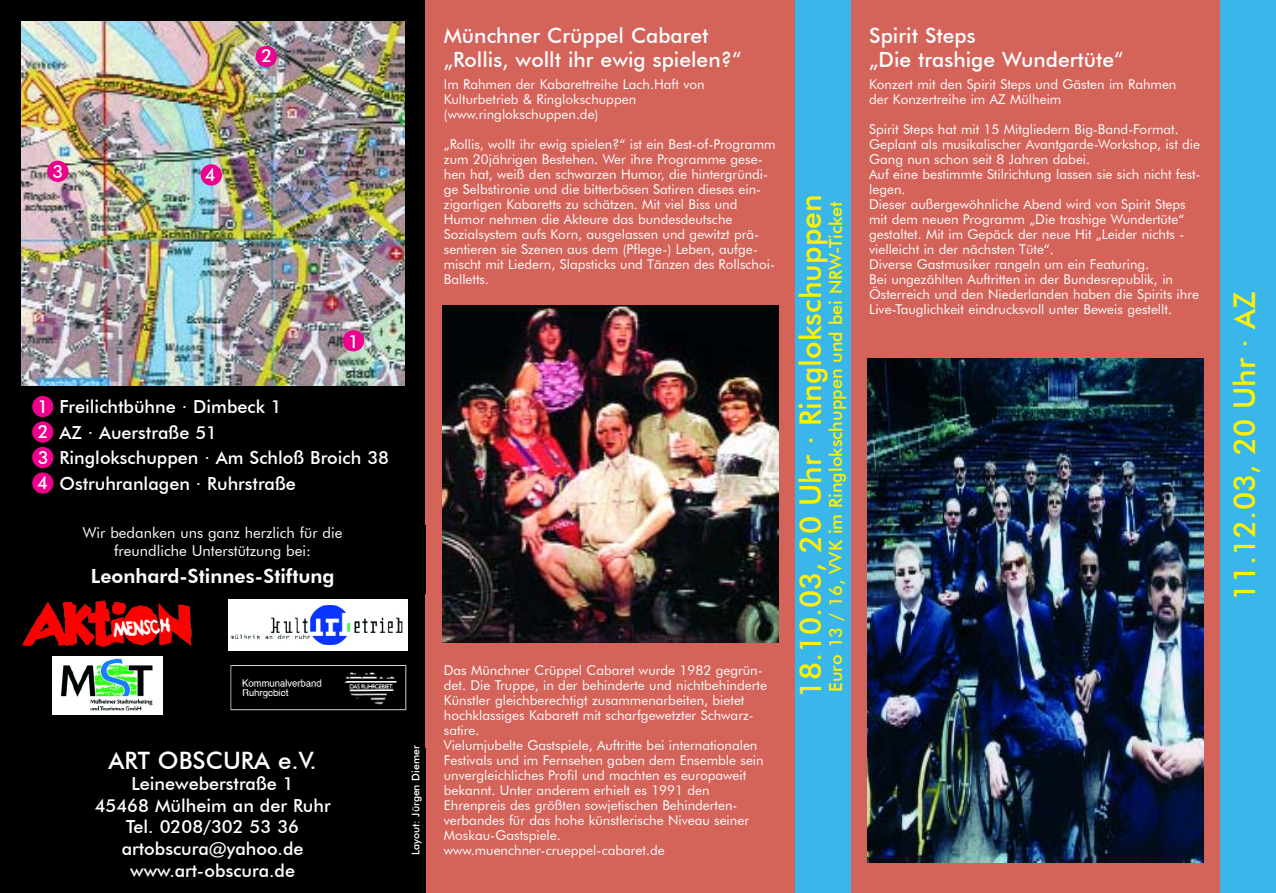
<style>
.page{position:relative;width:1276px;height:893px;background:#fff}
.page>*{position:absolute;margin:0;border:0;box-sizing:border-box;transform-origin:0 0}
.t1{font:500 30px "Futura BT";color:#fff200}
.t2{font:500 24px "Futura BT";color:#fff}
.t3{font:500 21px/24px "Futura BT";color:#fff}
.t4{font:800 19.5px "Futura BT";color:#fff}
.t5{font:500 18px/21.6px "Futura BT";color:#fff}
.t6{font:500 18px "Futura BT";color:#fff200}
.t7{font:15px/18px "Futura BT";color:#fff;text-align:center}
.t8{font:13.5px/15px "Futura BT";color:#fff}
.t9{font:500 10.5px "Futura BT";color:#fff}
</style>
<div class="page">
<div style="left:0;top:0;width:425px;height:893px;background:#000"></div>
<div style="left:425px;top:0;width:851px;height:893px;background:#d4635a"></div>
<div style="left:1220px;top:0;width:56px;height:893px;background:#39b7ea"></div>
<div style="left:795px;top:0;width:55px;height:893px;background:#39b7ea"></div>
<img style="left:442px;top:305px;width:336px;height:338px">
<img style="left:867px;top:359px;width:336px;height:503px">
<img style="left:21px;top:21px;width:383px;height:364px">
<div style="left:343px;top:330px;width:21px;height:21px;background:#ec008c;border-radius:50%"></div>
<div style="left:32px;top:396px;width:21px;height:21px;background:#ec008c;border-radius:50%"></div>
<div style="left:32px;top:421px;width:21px;height:22px;background:#ec008c;border-radius:50%"></div>
<div style="left:256px;top:46px;width:21px;height:21px;background:#ec008c;border-radius:50%"></div>
<div style="left:32px;top:447px;width:21px;height:21px;background:#ec008c;border-radius:50%"></div>
<div style="left:47px;top:161px;width:22px;height:21px;background:#ec008c;border-radius:50%"></div>
<div style="left:32px;top:472px;width:21px;height:22px;background:#ec008c;border-radius:50%"></div>
<div style="left:201px;top:164px;width:21px;height:22px;background:#ec008c;border-radius:50%"></div>
<img style="left:23px;top:600px;width:169px;height:48px">
<img style="left:230px;top:665px;width:177px;height:46px">
<div style="left:52px;top:656px;width:110px;height:58px;background:#fff"></div>
<img style="left:61px;top:658px;width:92px;height:53px">
<img style="left:229px;top:600px;width:178px;height:51px">
<h3 class="t5" style="left:53px;top:161px;width:12px">3</h3>
<h3 class="t5" style="left:205px;top:164px;width:12px">4</h3>
<h3 class="t5" style="left:261px;top:45px;width:12px">2</h3>
<h3 class="t5" style="left:348px;top:330px;width:12px">1</h3>
<h3 class="t5" style="left:37px;top:394px;width:13px;line-height:25.2px">1<br>2</h3>
<h3 class="t5" style="left:38px;top:447px;width:12px">3</h3>
<h3 class="t5" style="left:37px;top:472px;width:12px">4</h3>
<h3 class="t5" style="left:59px;top:394px;width:331px;line-height:25.5px">Freilichtbühne · Dimbeck 1<br>AZ · Auerstraße 51<br>Ringlokschuppen · Am Schloß Broich 38<br>Ostruhranlagen · Ruhrstraße</h3>
<p class="t7" style="left:83px;top:524px;width:261px">Wir bedanken uns ganz herzlich für die freundliche Unterstützung bei:</p>
<h3 class="t4" style="left:91px;top:564px;width:245px">Leonhard-Stinnes-Stiftung</h3>
<h3 class="t3" style="left:444px;top:23px;width:299px">Münchner Crüppel Cabaret „Rollis, wollt ihr ewig spielen?“</h3>
<p class="t8" style="left:444px;top:77px;width:262px">Im Rahmen der Kabarettreihe Lach.Haft von<br>Kulturbetrieb &amp; Ringlokschuppen (www.ringlokschuppen.de)</p>
<p class="t8" style="left:444px;top:137px;width:333px">„Rollis, wollt ihr ewig spielen?“ ist ein Best-of-Programm zum 20jährigen Bestehen. Wer ihre Programme gese&shy;hen hat, weiß den schwarzen Humor, die hintergründi&shy;ge Selbstironie und die bitterbösen Satiren dieses ein&shy;zigartigen Kabaretts zu schätzen. Mit viel Biss und Humor nehmen die Akteure das bundesdeutsche Sozialsystem aufs Korn, ausgelassen und gewitzt prä&shy;sentieren sie Szenen aus dem (Pflege-) Leben, aufge&shy;mischt mit Liedern, Slapsticks und Tänzen des Rollschoi-Balletts.</p>
<h2 class="t2" style="left:108px;top:745px;width:210px">ART OBSCURA e.V.</h2>
<h3 class="t5" style="left:95px;top:773px;width:237px;text-align:center">Leineweberstraße 1<br>45468 Mülheim an der Ruhr<br>Tel. 0208/302 53 36 artobscura@yahoo.de www.art-obscura.de</h3>
<p class="t9" style="left:409px;top:855px;width:111px;rotate:-90deg">Layout: Jürgen Diemer</p>
<p class="t8" style="left:444px;top:662px;width:325px">Das Münchner Crüppel Cabaret wurde 1982 gegrün&shy;det. Die Truppe, in der behinderte und nichtbehinderte Künstler gleichberechtigt zusammenarbeiten, bietet hochklassiges Kabarett mit scharfgewetzter Schwarz&shy;satire.<br>Vielumjubelte Gastspiele, Auftritte bei internationalen Festivals und im Fernsehen gaben dem Ensemble sein unvergleichliches Profil und machten es europaweit bekannt. Unter anderem erhielt es 1991 den Ehrenpreis des größten sowjetischen Behinderten&shy;verbandes für das hohe künstlerische Niveau seiner Moskau- Gastspiele. www.muenchner-crueppel-cabaret.de</p>
<h1 class="t1" style="left:792px;top:698px;width:505px;rotate:-90deg">18.10.03, 20 Uhr · Ringlokschuppen</h1>
<h3 class="t6" style="left:825px;top:692px;width:492px;rotate:-90deg">Euro 13 / 16, VVK im Ringlokschuppen und bei NRW-Ticket</h3>
<h3 class="t3" style="left:869px;top:23px;width:256px">Spirit Steps<br>„Die trashige Wundertüte“</h3>
<p class="t8" style="left:869px;top:77px;width:309px">Konzert mit den Spirit Steps und Gästen im Rahmen der Konzertreihe im AZ Mülheim</p>
<p class="t8" style="left:869px;top:122px;width:333px">Spirit Steps hat mit 15 Mitgliedern Big-Band-Format.<br>Geplant als musikalischer Avantgarde-Workshop, ist die Gang nun schon seit 8 Jahren dabei.<br>Auf eine bestimmte Stilrichtung lassen sie sich nicht fest&shy;legen.<br>Dieser außergewöhnliche Abend wird von Spirit Steps mit dem neuen Programm „Die trashige Wundertüte“ gestaltet. Mit im Gepäck der neue Hit „Leider nichts - vielleicht in der nächsten Tüte“.<br>Diverse Gastmusiker rangeln um ein Featuring.<br>Bei ungezählten Auftritten in der Bundesrepublik, in Österreich und den Niederlanden haben die Spirits ihre Live-Tauglichkeit eindrucksvoll unter Beweis gestellt.</p>
<h1 class="t1" style="left:1226px;top:601px;width:311px;rotate:-90deg">11.12.03, 20 Uhr · AZ</h1>
</div>
